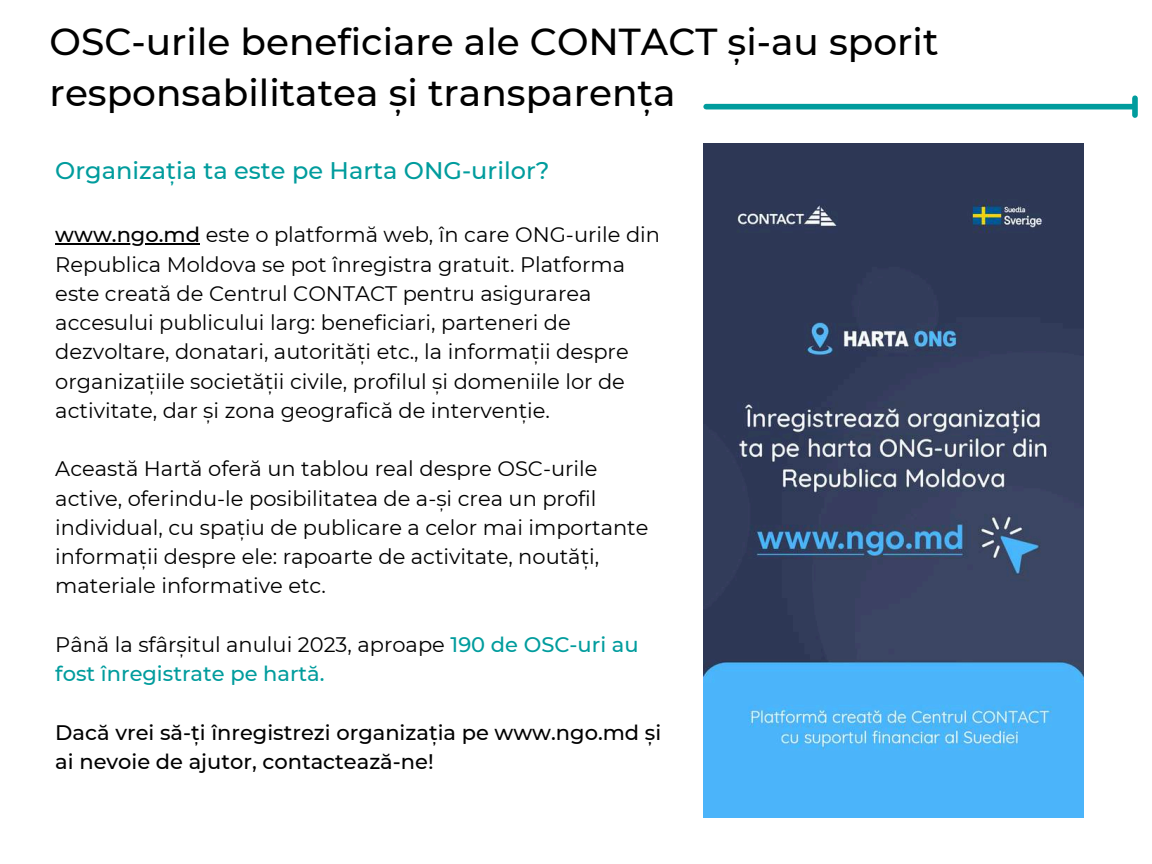
<style>
.page{position:relative;width:1152px;height:864px;background:#fff}
.page>*{position:absolute;margin:0;border:0;box-sizing:border-box;transform-origin:0 0}
.t1{font:500 37.5px/51.8px "Montserrat";color:#000}
.t2{font:500 24px "Montserrat";color:#009c9d}
.t3{font:21px/29.2px "Montserrat";color:#000}
.t4{font:500 21px/29.2px "Montserrat";color:#000}
.t5{font:500 21px/29.2px "Montserrat";color:#009c9d}
.s1{font-weight:500}
.s2{font-weight:400;color:#000}
</style>
<div class="page">
<div style="left:706px;top:104px;width:426px;height:5px;background:#009c9d"></div>
<div style="left:1132px;top:98px;width:6px;height:17px;background:#009c9d"></div>
<img style="left:703px;top:144px;width:381px;height:674px">
<hr style="left:55px;top:243px;width:145px;height:2px;background:#000">
<h1 class="t1" style="left:50px;top:15px;width:890px">OSC-urile beneficiare ale CONTACT și-au sporit responsabilitatea și transparența</h1>
<p class="t2" style="left:55px;top:156px;width:496px">Organizația ta este pe Harta ONG-urilor?</p>
<p class="t3" style="left:55px;top:220px;width:606px"><span class="s1">www.ngo.md</span> este o platformă web, în care ONG-urile din Republica Moldova se pot înregistra gratuit. Platforma este creată de Centrul CONTACT pentru asigurarea accesului publicului larg: beneficiari, parteneri de dezvoltare, donatari, autorități etc., la informații despre organizațiile societății civile, profilul și domeniile lor de activitate, dar și zona geografică de intervenție.</p>
<p class="t3" style="left:55px;top:454px;width:595px">Această Hartă oferă un tablou real despre OSC-urile active, oferindu-le posibilitatea de a-și crea un profil individual, cu spațiu de publicare a celor mai importante informații despre ele: rapoarte de activitate, noutăți, materiale informative etc.</p>
<p class="t5" style="left:55px;top:630px;width:585px"><span class="s2">Până la sfârșitul anului 2023, aproape</span> 190 de OSC-uri au fost înregistrate pe hartă.</p>
<p class="t4" style="left:55px;top:717px;width:607px">Dacă vrei să-ți înregistrezi organizația pe www.ngo.md și ai nevoie de ajutor, contactează-ne!</p>
</div>
